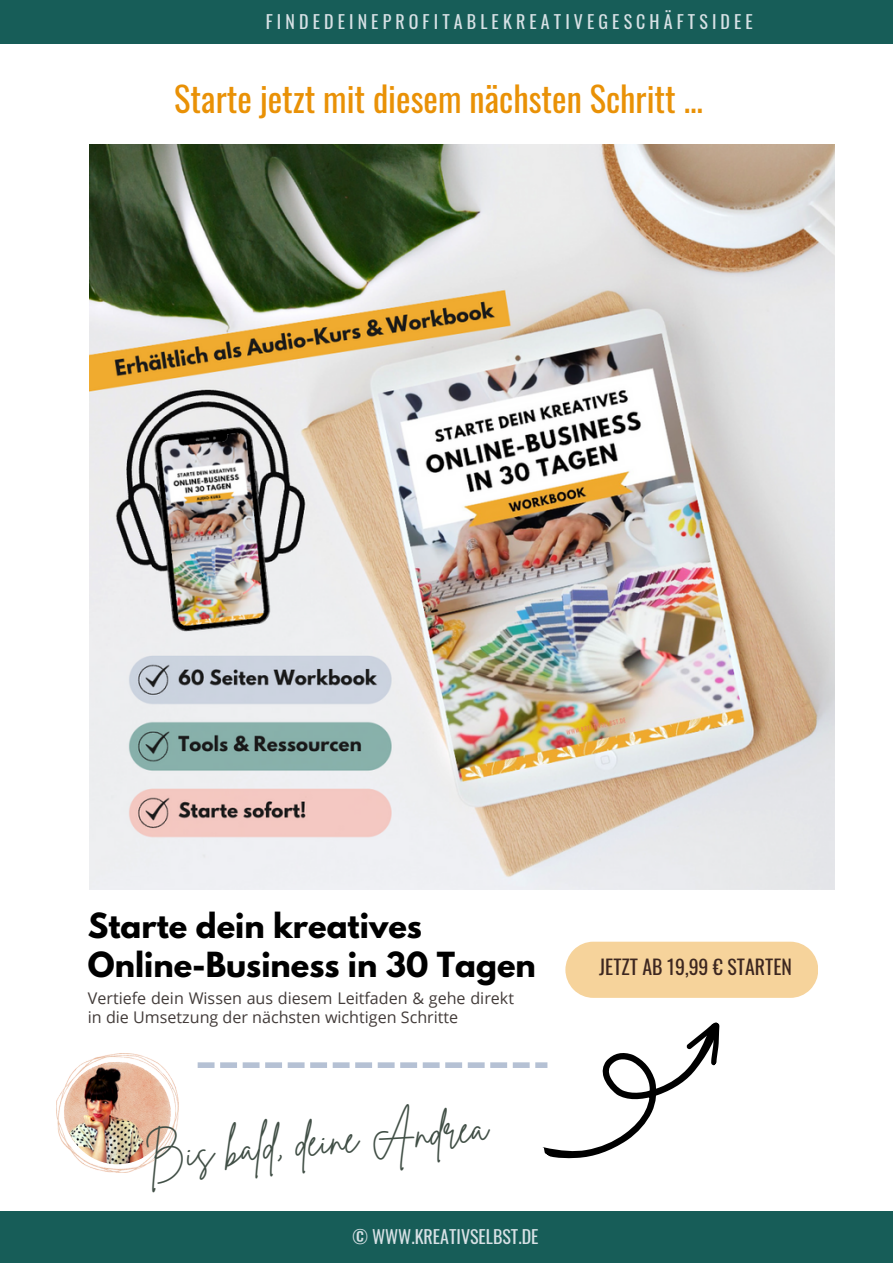
<style>
.page{position:relative;width:893px;height:1264px;background:#fff}
.page>*{position:absolute;margin:0;border:0;box-sizing:border-box;transform-origin:0 0}
.t1{font:41.4px "Brittany Signature";color:#414f46}
.t2{font:34.5px "Oswald";color:#e99106}
.t3{font:700 30.6px/39px "League Spartan";color:#000}
.t4{font:19.8px "Oswald";color:#3d2720}
.t5{font:18px "Oswald";letter-spacing:.23em;color:#d7e1e5}
.t6{font:18px "Oswald";color:#d7e1e5}
.t7{font:16.05px/19px "Open Sans";color:#423b39}
</style>
<div class="page">
<img style="left:57px;top:1053px;width:121px;height:119px">
<img style="left:65px;top:1059px;width:105px;height:105px;border-radius:53px">
<div style="left:0;top:0;width:892px;height:43px;background:#175d58"></div>
<div style="left:0;top:1211px;width:892px;height:51px;background:#175d58"></div>
<img style="left:89px;top:144px;width:745px;height:745px">
<svg style="left:198px;top:941px;width:620px;height:218px"></svg>
<p class="t5" style="left:266px;top:7px;width:488px">FINDEDEINEPROFITABLEKREATIVEGESCHÄFTSIDEE</p>
<p class="t2" style="left:174px;top:72px;width:530px">Starte jetzt mit diesem nächsten Schritt ...</p>
<p class="t3" style="left:88px;top:909px;width:449px">Starte dein kreatives<br>Online-Business in 30 Tagen</p>
<p class="t7" style="left:88px;top:988px;width:427px">Vertiefe dein Wissen aus diesem Leitfaden &amp; gehe direkt in die Umsetzung der nächsten wichtigen Schritte</p>
<p class="t1" style="left:143px;top:1129px;width:344px;rotate:-5deg">Bis bald, deine Andrea</p>
<p class="t6" style="left:352px;top:1222px;width:187px">© WWW.KREATIVSELBST.DE</p>
<p class="t4" style="left:599px;top:951px;width:194px">JETZT AB 19,99 € STARTEN</p>
</div>
